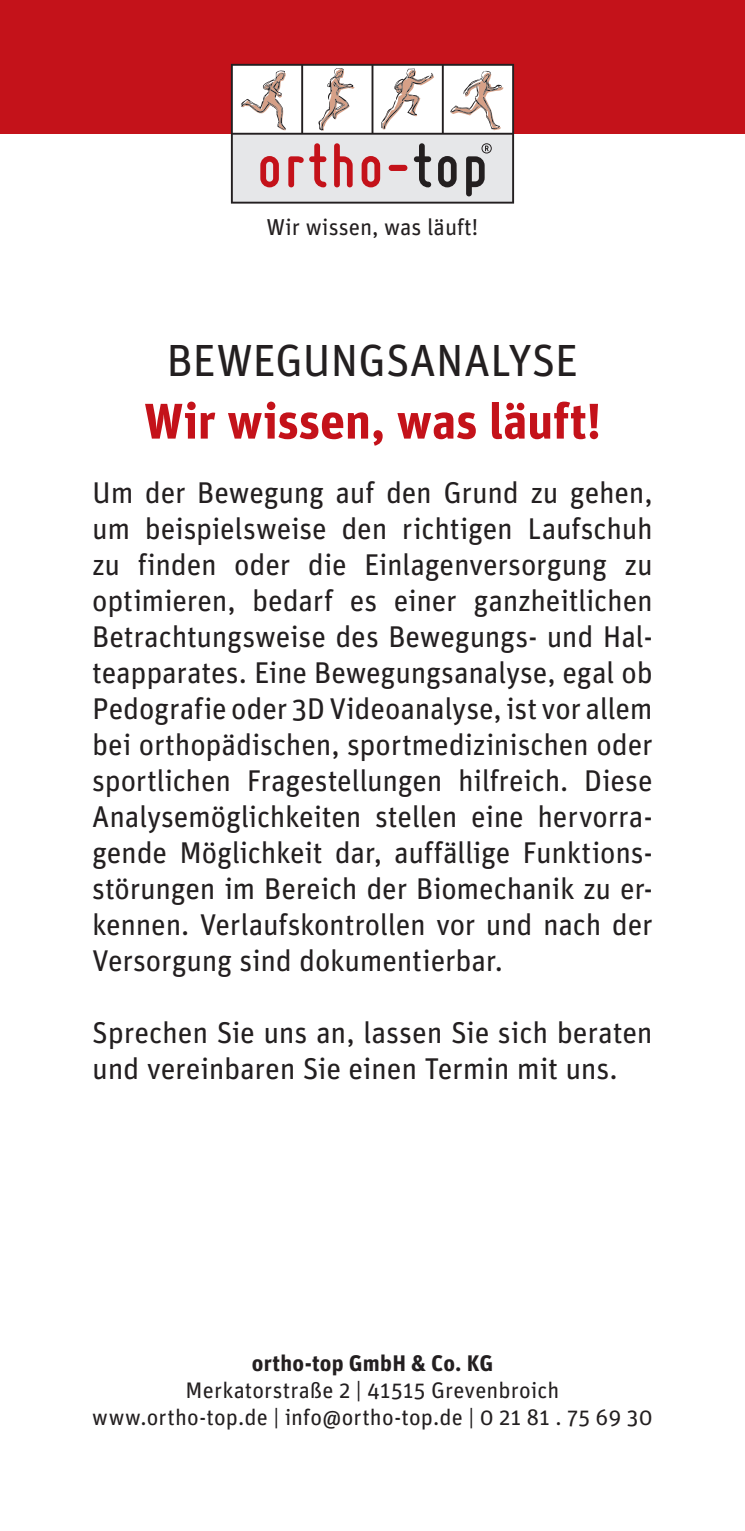
<style>
.page{position:relative;width:745px;height:1531px;background:#fff}
.page>*{position:absolute;margin:0;border:0;box-sizing:border-box;transform-origin:0 0}
.t1{font:700 50px "Unit";letter-spacing:-.005em;color:#c4121a}
.t2{font:45px "Unit";letter-spacing:-.005em;color:#231f20}
.t3{font:30px/36px "Unit";letter-spacing:-.01em;color:#231f20;text-align:justify}
.t4{font:23px "Unit";color:#231f20}
.t5{font:22.5px/27px "Unit";letter-spacing:.005em;color:#231f20;text-align:center}
.t6{font:700 22.5px "Unit";letter-spacing:.01em;color:#231f20}
</style>
<div class="page">
<div style="left:0;top:0;width:744px;height:134px;background:#c4121a"></div>
<svg style="left:231px;top:64px;width:282px;height:140px"></svg>
<p class="t4" style="left:266px;top:214px;width:213px">Wir wissen, was läuft!</p>
<h2 class="t2" style="left:167px;top:333px;width:413px">BEWEGUNGSANALYSE</h2>
<h1 class="t1" style="left:144px;top:390px;width:458px">Wir wissen, was läuft!</h1>
<p class="t3" style="left:92px;top:474px;width:561px">Um der Bewegung auf den Grund zu gehen, um beispielsweise den richtigen Laufschuh zu finden oder die Einlagenversorgung zu optimieren, bedarf es einer ganzheitlichen Betrachtungsweise des Bewegungs- und Hal&shy;teapparates. Eine Bewegungsanalyse, egal ob Pedografie oder 3D Videoanalyse, ist vor allem bei orthopädischen, sportmedizinischen oder sportlichen Fragestellungen hilfreich. Diese Analysemöglichkeiten stellen eine hervorra&shy;gende Möglichkeit dar, auffällige Funktions&shy;störungen im Bereich der Biomechanik zu er&shy;kennen. Verlaufskontrollen vor und nach der Versorgung sind dokumentierbar.</p>
<p class="t3" style="left:92px;top:1014px;width:561px">Sprechen Sie uns an, lassen Sie sich beraten und vereinbaren Sie einen Termin mit uns.</p>
<p class="t6" style="left:252px;top:1349px;width:243px">ortho-top GmbH &amp; Co. KG</p>
<p class="t5" style="left:92px;top:1376px;width:561px">Merkatorstraße 2 | 41515 Grevenbroich<br>www.ortho-top.de | info@ortho-top.de | 0 21 81 . 75 69 30</p>
</div>
